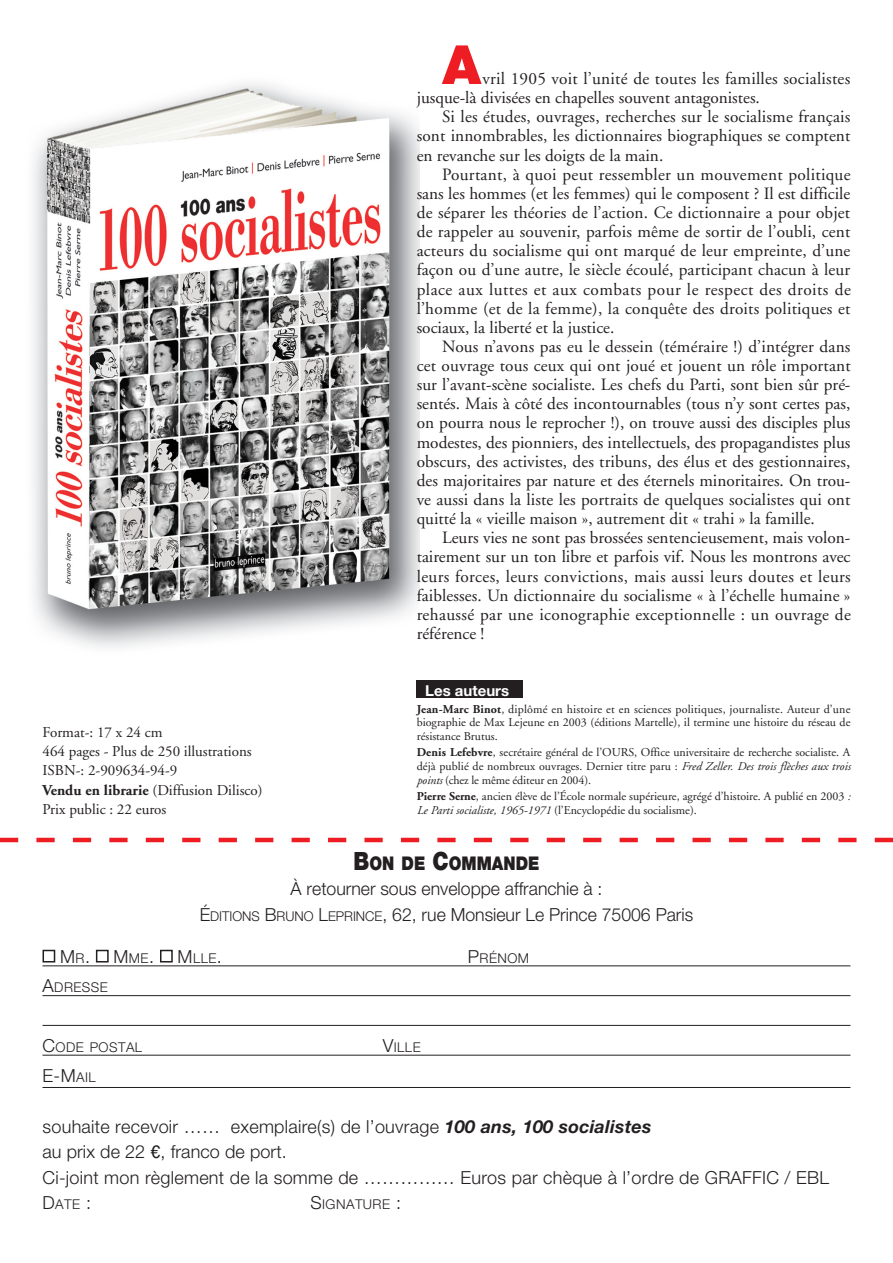
<style>
.page{position:relative;width:893px;height:1263px;background:#fff}
.page>*{position:absolute;margin:0;border:0;box-sizing:border-box;transform-origin:0 0}
.t1{font:900 54px "Helvetica Neue";color:#ee1d23}
.t2{font:900 18.9px "Helvetica Neue";color:#231f20;scale:.85 1}
.t3{font:300 18px/25.5px "Helvetica Neue";letter-spacing:.015em;color:#231f20}
.t4{font:17.25px/19.2px "Adobe Garamond";color:#231f20;text-align:justify}
.t5{font:15px/19.2px "Adobe Garamond";color:#231f20}
.t6{font:700 15px "Helvetica Neue";color:#fff}
.t7{font:300 13.5px "Helvetica Neue";letter-spacing:.035em;color:#231f20}
.t8{font:12px/13.8px "Adobe Garamond";color:#231f20;text-align:justify}
.s1{font-weight:700}
.s2{font-style:italic}
.s3{font-size:25.2px}
.s4{font-size:13.5px}
.s5{font-size:18px}
.s6{font-weight:700;font-style:italic}
.s7{font-family:"Euro Font";font-weight:400}
</style>
<div class="page">
<img style="left:33px;top:83px;width:387px;height:565px">
<svg style="left:0;top:838px;width:893px;height:4px"></svg>
<hr style="left:43px;top:965px;width:807px;height:1px;background:#231f20">
<hr style="left:43px;top:995px;width:807px;height:1px;background:#231f20">
<hr style="left:43px;top:1025px;width:807px;height:1px;background:#231f20">
<hr style="left:43px;top:1055px;width:807px;height:1px;background:#231f20">
<hr style="left:43px;top:1087px;width:807px;height:1px;background:#231f20">
<div style="left:43px;top:950px;width:12px;height:12px;border:2px solid #231f20"></div>
<div style="left:96px;top:950px;width:13px;height:12px;border:2px solid #231f20"></div>
<div style="left:160px;top:950px;width:13px;height:12px;border:2px solid #231f20"></div>
<div style="left:417px;top:680px;width:106px;height:17px;background:#231f20"></div>
<h1 class="t1" style="left:442px;top:33px;width:40px">A</h1>
<p class="t4" style="left:417px;top:69px;width:435px;text-indent:66px">vril 1905 voit l’unité de toutes les familles socialistes jusque-là divisées en chapelles souvent antagonistes.</p>
<p class="t4" style="left:417px;top:108px;width:435px;text-indent:26px">Si les études, ouvrages, recherches sur le socialisme français sont innombrables, les dictionnaires biographiques se comptent en revanche sur les doigts de la main.</p>
<p class="t4" style="left:417px;top:165px;width:436px;text-indent:26px">Pourtant, à quoi peut ressembler un mouvement politique sans les hommes (et les femmes) qui le composent ? Il est difficile de séparer les théories de l’action. Ce dictionnaire a pour objet de rappeler au souvenir, parfois même de sortir de l’oubli, cent acteurs du socialisme qui ont marqué de leur empreinte, d’une façon ou d’une autre, le siècle écoulé, participant chacun à leur place aux luttes et aux combats pour le respect des droits de l’homme (et de la femme), la conquête des droits politiques et sociaux, la liberté et la justice.</p>
<p class="t4" style="left:417px;top:337px;width:435px;text-indent:26px">Nous n’avons pas eu le dessein (téméraire !) d’intégrer dans cet ouvrage tous ceux qui ont joué et jouent un rôle important sur l’avant-scène socialiste. Les chefs du Parti, sont bien sûr pré&shy;sentés. Mais à côté des incontournables (tous n’y sont certes pas, on pourra nous le reprocher !), on trouve aussi des disciples plus modestes, des pionniers, des intellectuels, des propagandistes plus obscurs, des activistes, des tribuns, des élus et des gestionnaires, des majoritaires par nature et des éternels minoritaires. On trou&shy;ve aussi dans la liste les portraits de quelques socialistes qui ont quitté la « vieille maison », autrement dit « trahi » la famille.</p>
<p class="t4" style="left:417px;top:529px;width:436px;text-indent:26px">Leurs vies ne sont pas brossées sentencieusement, mais volon&shy;tairement sur un ton libre et parfois vif. Nous les montrons avec leurs forces, leurs convictions, mais aussi leurs doutes et leurs faiblesses. Un dictionnaire du socialisme « à l’échelle humaine » rehaussé par une iconographie exceptionnelle : un ouvrage de référence !</p>
<p class="t5" style="left:43px;top:723px;width:222px">Format-: 17 x 24 cm<br>464 pages - Plus de 250 illustrations<br>ISBN-: 2-909634-94-9<br><span class="s1">Vendu en librarie</span> (Diffusion Dilisco)<br>Prix public : 22 euros</p>
<p class="t6" style="left:425px;top:681px;width:85px">Les auteurs</p>
<p class="t8" style="left:417px;top:702px;width:435px"><span class="s1">Jean-Marc Binot</span>, diplômé en histoire et en sciences politiques, journaliste. Auteur d’une biographie de Max Lejeune en 2003 (éditions Martelle), il termine une histoire du réseau de résistance Brutus.</p>
<p class="t8" style="left:417px;top:746px;width:435px"><span class="s1">Denis Lefebvre</span>, secrétaire général de l’OURS, Office universitaire de recherche socialiste. A déjà publié de nombreux ouvrages. Dernier titre paru : <span class="s2">Fred Zeller. Des trois flèches aux trois points</span> (chez le même éditeur en 2004).</p>
<p class="t8" style="left:417px;top:789px;width:435px"><span class="s1">Pierre Serne</span>, ancien élève de l’École normale supérieure, agrégé d’histoire. A publié en 2003 <span class="s2">:<br>Le Parti socialiste, 1965-1971</span> (l’Encyclopédie du socialisme).</p>
<p class="t2" style="left:353px;top:852px;width:220px"><span class="s3">B</span>ON DE <span class="s3">C</span>OMMANDE</p>
<p class="t3" style="left:200px;top:876px;width:495px;text-align:center">À retourner sous enveloppe affranchie à :<br>É<span class="s4">DITIONS</span> B<span class="s4">RUNO</span> L<span class="s4">EPRINCE</span>, 62, rue Monsieur Le Prince 75006 Paris</p>
<p class="t3" style="left:60px;top:943px;width:95px">M<span class="s4">R</span>. M<span class="s4">ME</span>.</p>
<p class="t7" style="left:178px;top:949px;width:46px"><span class="s5">M</span>LLE<span class="s5">.</span></p>
<p class="t7" style="left:468px;top:949px;width:63px"><span class="s5">P</span>RÉNOM</p>
<p class="t7" style="left:43px;top:979px;width:67px"><span class="s5">A</span>DRESSE</p>
<p class="t7" style="left:43px;top:1039px;width:101px"><span class="s5">C</span>ODE POSTAL</p>
<p class="t7" style="left:383px;top:1039px;width:39px"><span class="s5">V</span>ILLE</p>
<p class="t3" style="left:43px;top:1062px;width:55px">E-M<span class="s4">AIL</span></p>
<p class="t3" style="left:43px;top:1113px;width:788px">souhaite recevoir …… exemplaire(s) de l’ouvrage <span class="s6">100 ans, 100 socialistes<br></span>au prix de 22 <span class="s7">e</span>, franco de port.<br>Ci-joint mon règlement de la somme de …………… Euros par chèque à l’ordre de GRAFFIC / EBL</p>
<p class="t7" style="left:43px;top:1196px;width:50px"><span class="s5">D</span>ATE <span class="s5">:</span></p>
<p class="t7" style="left:310px;top:1196px;width:92px"><span class="s5">S</span>IGNATURE <span class="s5">:</span></p>
</div>
